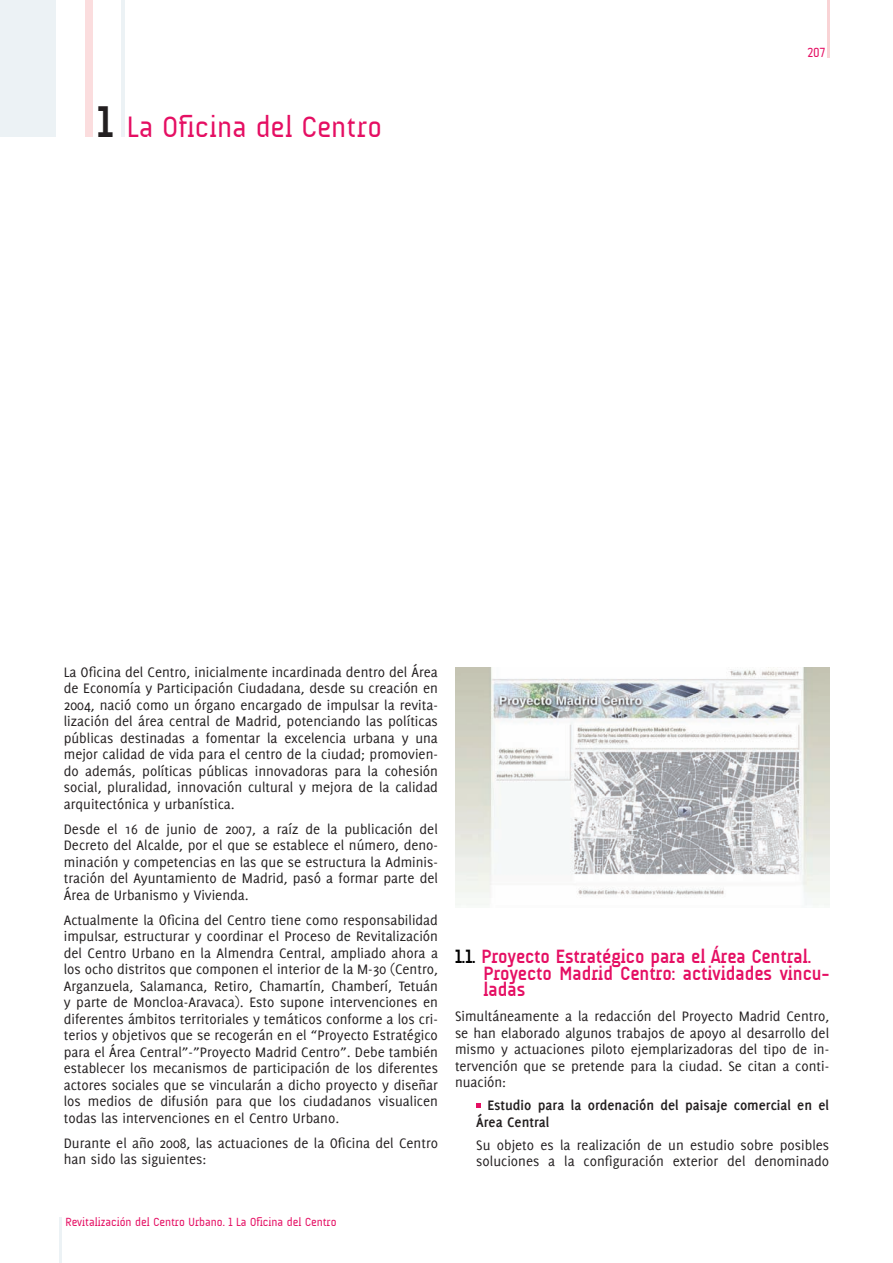
<style>
.page{position:relative;width:893px;height:1263px;background:#fff}
.page>*{position:absolute;margin:0;border:0;box-sizing:border-box;transform-origin:0 0}
.t1{font:30px "A Udimat";letter-spacing:.01em;color:#e50f63}
.t2{font:700 19.5px/16.5px "A Udimat";color:#e50f63}
.t3{font:15px/16.5px "Delicious";color:#231f20;text-align:justify}
.t4{font:700 15px/16.5px "Delicious";color:#231f20}
.t5{font:13.5px "A Udimat";color:#e50f63}
.t6{font:12px "A Udimat";color:#e50f63}
.s1{font-weight:700;font-size:45px;color:#231f20}
.s2{color:#000}
</style>
<div class="page">
<hr style="left:827px;top:0;width:2px;height:57px;background:#f9d3d5">
<hr style="left:59px;top:1218px;width:2px;height:45px;background:#ecf2f5">
<svg style="left:476px;top:1103px;width:5px;height:5px"></svg>
<div style="left:85px;top:0;width:7px;height:137px;background:#fbddde"></div>
<div style="left:0;top:0;width:55px;height:137px;background:#ecf2f5"></div>
<hr style="left:121px;top:0;width:3px;height:137px;background:#ecf2f5">
<img style="left:455px;top:668px;width:374px;height:237px">
<h1 class="t1" style="left:97px;top:109px;width:286px"><span class="s1">1</span> La Oficina del Centro</h1>
<p class="t5" style="left:807px;top:45px;width:19px">207</p>
<p class="t3" style="left:64px;top:663px;width:376px">La Oficina del Centro, inicialmente incardinada dentro del Área de Economía y Participación Ciudadana, desde su creación en 2004, nació como un órgano encargado de impulsar la revita&shy;lización del área central de Madrid, potenciando las políticas públicas destinadas a fomentar la excelencia urbana y una mejor calidad de vida para el centro de la ciudad; promovien&shy;do además, políticas públicas innovadoras para la cohesión social, pluralidad, innovación cultural y mejora de la calidad arquitectónica y urbanística.</p>
<p class="t3" style="left:64px;top:820px;width:376px">Desde el 16 de junio de 2007, a raíz de la publicación del Decreto del Alcalde, por el que se establece el número, deno&shy;minación y competencias en las que se estructura la Adminis&shy;tración del Ayuntamiento de Madrid, pasó a formar parte del Área de Urbanismo y Vivienda.</p>
<p class="t3" style="left:64px;top:911px;width:376px">Actualmente la Oficina del Centro tiene como responsabilidad impulsar, estructurar y coordinar el Proceso de Revitalización del Centro Urbano en la Almendra Central, ampliado ahora a los ocho distritos que componen el interior de la M-30 (Centro, Arganzuela, Salamanca, Retiro, Chamartín, Chamberí, Tetuán y parte de Moncloa-Aravaca). Esto supone intervenciones en diferentes ámbitos territoriales y temáticos conforme a los cri&shy;terios y objetivos que se recogerán en el “Proyecto Estratégico para el Área Central”-”Proyecto Madrid Centro”. Debe también establecer los mecanismos de participación de los diferentes actores sociales que se vincularán a dicho proyecto y diseñar los medios de difusión para que los ciudadanos visualicen todas las intervenciones en el Centro Urbano.</p>
<p class="t3" style="left:64px;top:1134px;width:376px">Durante el año 2008, las actuaciones de la Oficina del Centro han sido las siguientes:</p>
<h2 class="t2" style="left:483px;top:948px;width:347px;text-indent:-29px"><span class="s2">1.1.</span> Proyecto Estratégico para el Área Central.<br>Proyecto Madrid Centro: actividades vincu&shy;ladas</h2>
<p class="t3" style="left:455px;top:1008px;width:376px">Simultáneamente a la redacción del Proyecto Madrid Centro, se han elaborado algunos trabajos de apoyo al desarrollo del mismo y actuaciones piloto ejemplarizadoras del tipo de in&shy;tervención que se pretende para la ciudad. Se citan a conti&shy;nuación:</p>
<p class="t4" style="left:476px;top:1097px;width:354px;text-indent:11px">Estudio para la ordenación del paisaje comercial en el<br>Área Central</p>
<p class="t3" style="left:476px;top:1136px;width:354px">Su objeto es la realización de un estudio sobre posibles soluciones a la configuración exterior del denominado</p>
<p class="t6" style="left:65px;top:1215px;width:273px">Revitalización del Centro Urbano. 1 La Oficina del Centro</p>
</div>
